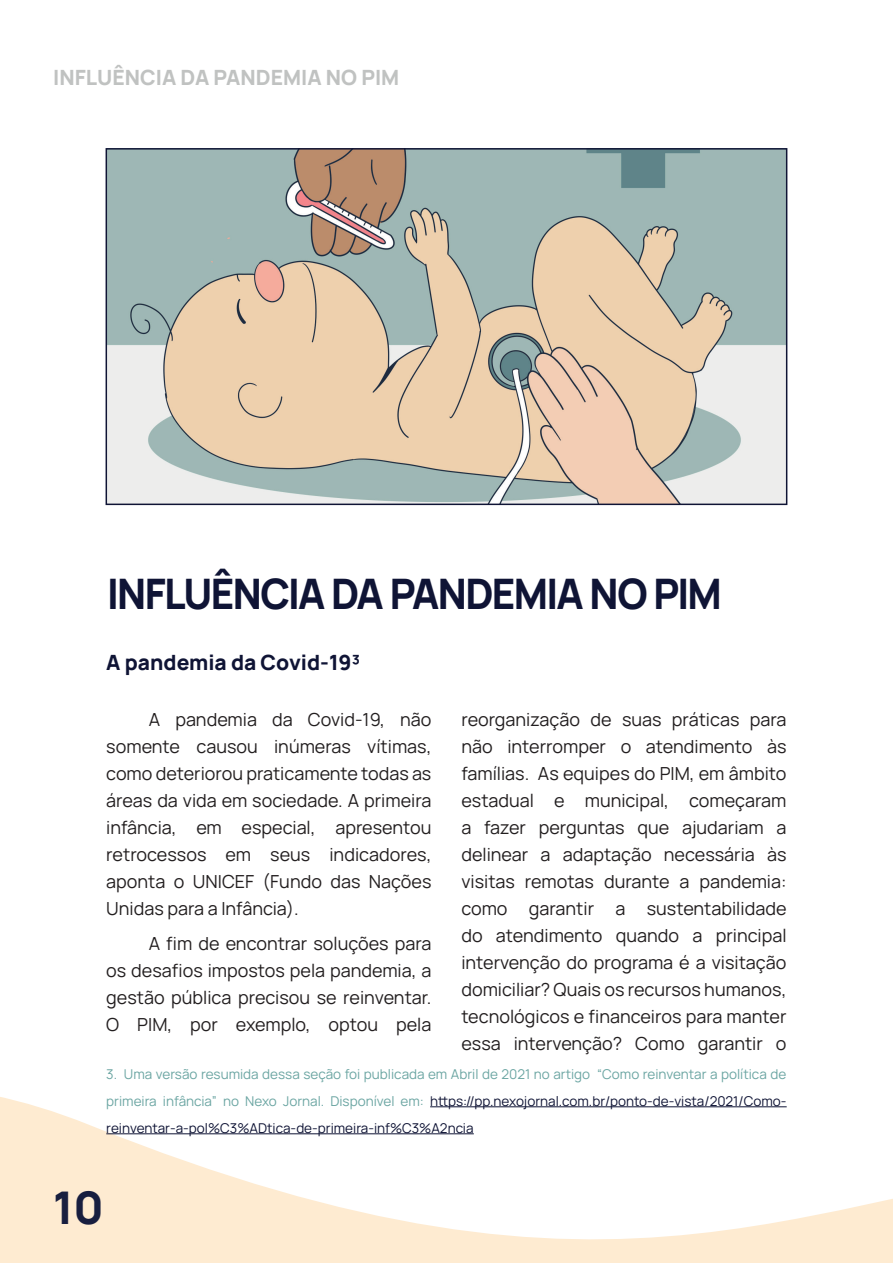
<style>
.page{position:relative;width:893px;height:1263px;background:#fff}
.page>*{position:absolute;margin:0;border:0;box-sizing:border-box;transform-origin:0 0}
.t1{font:200 45px "Manrope";color:#181e3f}
.t2{font:200 42px "Manrope";letter-spacing:-.04em;color:#0f1435;scale:.95 1}
.t3{font:200 21px "Manrope";color:#c0c2c1}
.t4{font:200 21px "Manrope";color:#0f1435}
.t5{font:200 18px/27px "Manrope";color:#231f20;text-align:justify}
.t6{font:200 13.5px/27px "Manrope";color:#6ca6a3;text-align:justify}
.s1{color:#0f1435}
</style>
<div class="page">
<svg style="left:0;top:1097px;width:893px;height:166px"></svg>
<hr style="left:430px;top:1106px;width:357px;height:1px;background:#0f1435">
<hr style="left:106px;top:1133px;width:368px;height:1px;background:#0f1435">
<img style="left:109px;top:151px;width:675px;height:351px">
<div style="left:106px;top:148px;width:681px;height:357px;border:2px solid #0f1435"></div>
<p class="t3" style="left:53px;top:63px;width:348px">INFLUÊNCIA DA PANDEMIA NO PIM</p>
<h2 class="t2" style="left:107px;top:565px;width:649px">INFLUÊNCIA DA PANDEMIA NO PIM</h2>
<p class="t4" style="left:106px;top:647px;width:255px">A pandemia da Covid-19³</p>
<p class="t5" style="left:106px;top:705px;width:327px;text-indent:43px">A pandemia da Covid-19, não somente causou inúmeras vítimas, como deteriorou praticamente todas as áreas da vida em sociedade. A primeira infância, em especial, apresentou retrocessos em seus indicadores, aponta o UNICEF (Fundo das Nações Unidas para a Infância).</p>
<p class="t5" style="left:106px;top:929px;width:327px;text-indent:43px">A fim de encontrar soluções para os desafios impostos pela pandemia, a gestão pública precisou se reinventar.<br>O PIM, por exemplo, optou pela</p>
<p class="t5" style="left:461px;top:705px;width:327px">reorganização de suas práticas para não interromper o atendimento às famílias. As equipes do PIM, em âmbito estadual e municipal, começaram a fazer perguntas que ajudariam a delinear a adaptação necessária às visitas remotas durante a pandemia: como garantir a sustentabilidade do atendimento quando a principal intervenção do programa é a visitação domiciliar? Quais os recursos humanos, tecnológicos e financeiros para manter essa intervenção? Como garantir o</p>
<p class="t6" style="left:106px;top:1060px;width:682px">3. Uma versão resumida dessa seção foi publicada em Abril de 2021 no artigo “Como reinventar a política de primeira infância” no Nexo Jornal. Disponível em: <span class="s1">https://pp.nexojornal.com.br/ponto-de-vista/2021/Como&shy;reinventar-a-pol%C3%ADtica-de-primeira-inf%C3%A2ncia</span></p>
<h1 class="t1" style="left:53px;top:1176px;width:52px">10</h1>
</div>
